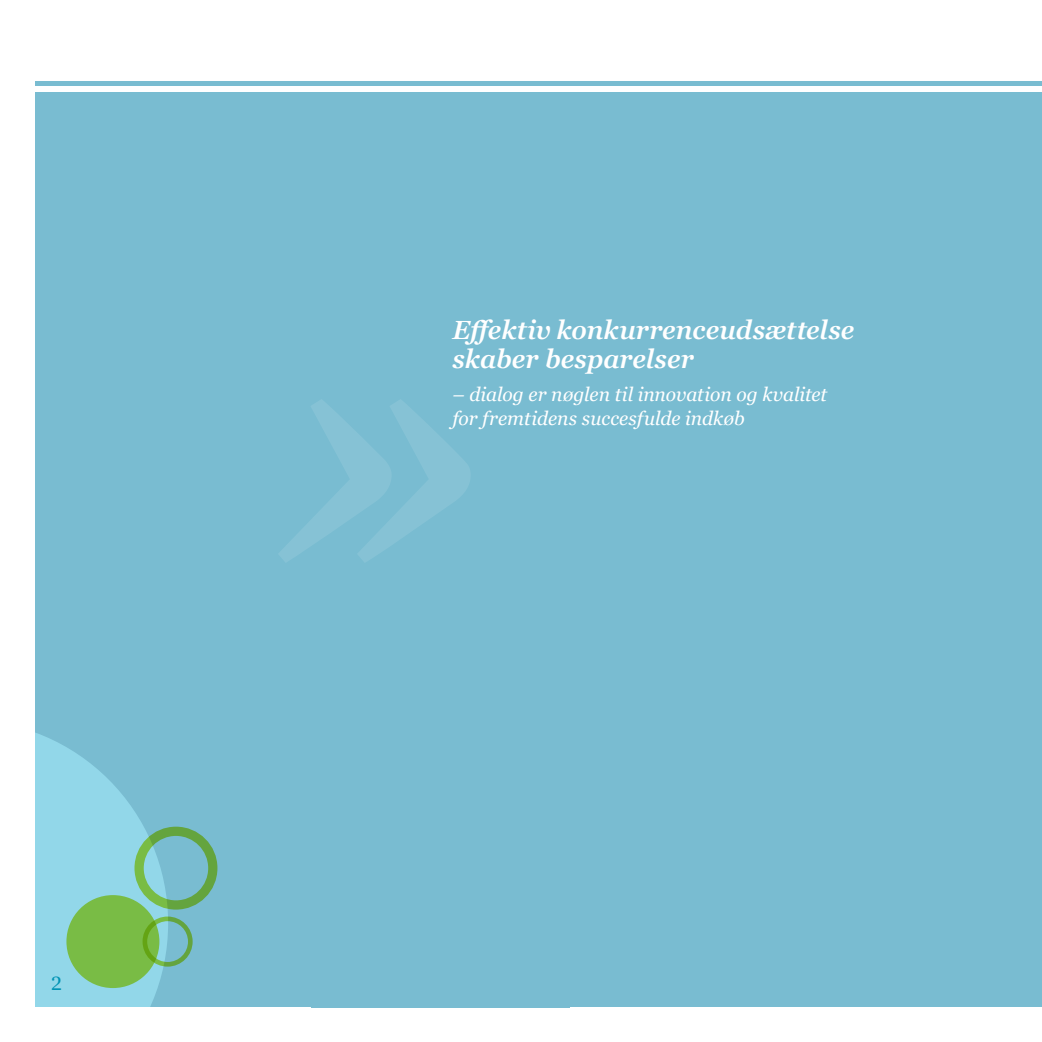
<style>
.page{position:relative;width:1042px;height:1042px;background:#fff}
.page>*{position:absolute;margin:0;border:0;box-sizing:border-box;transform-origin:0 0}
.t1{font:italic 600 26.25px/28.9px "Georgia Pro";color:#fff}
.t2{font:italic 19.25px/24.5px "Georgia Pro";color:#fff}
.Mellemrubrik{font:19.25px "Georgia Pro";color:#0093b4}
</style>
<div class="page">
<div style="left:35px;top:92px;width:1007px;height:915px;background:#79bcd1"></div>
<div style="left:35px;top:81px;width:1007px;height:5px;background:#79bcd1"></div>
<svg style="left:35px;top:733px;width:133px;height:274px;fill:#92d7e9"></svg>
<div style="left:66px;top:895px;width:93px;height:93px;background:#79bc45;border-radius:50%"></div>
<div style="left:134px;top:826px;width:83px;height:83px;border:9px solid #d4df4c;border-radius:50%"></div>
<div style="left:143px;top:916px;width:50px;height:50px;border:5px solid #d4df4c;border-radius:50%"></div>
<svg style="left:279px;top:399px;width:191px;height:163px"></svg>
<p class="Mellemrubrik" style="left:51px;top:972px;width:12px">2</p>
<p class="t1" style="left:452px;top:316px;width:403px">Effektiv konkurrenceudsættelse skaber besparelser</p>
<p class="t2" style="left:452px;top:383px;width:376px">– dialog er nøglen til innovation og kvalitet for fremtidens succesfulde indkøb</p>
</div>
